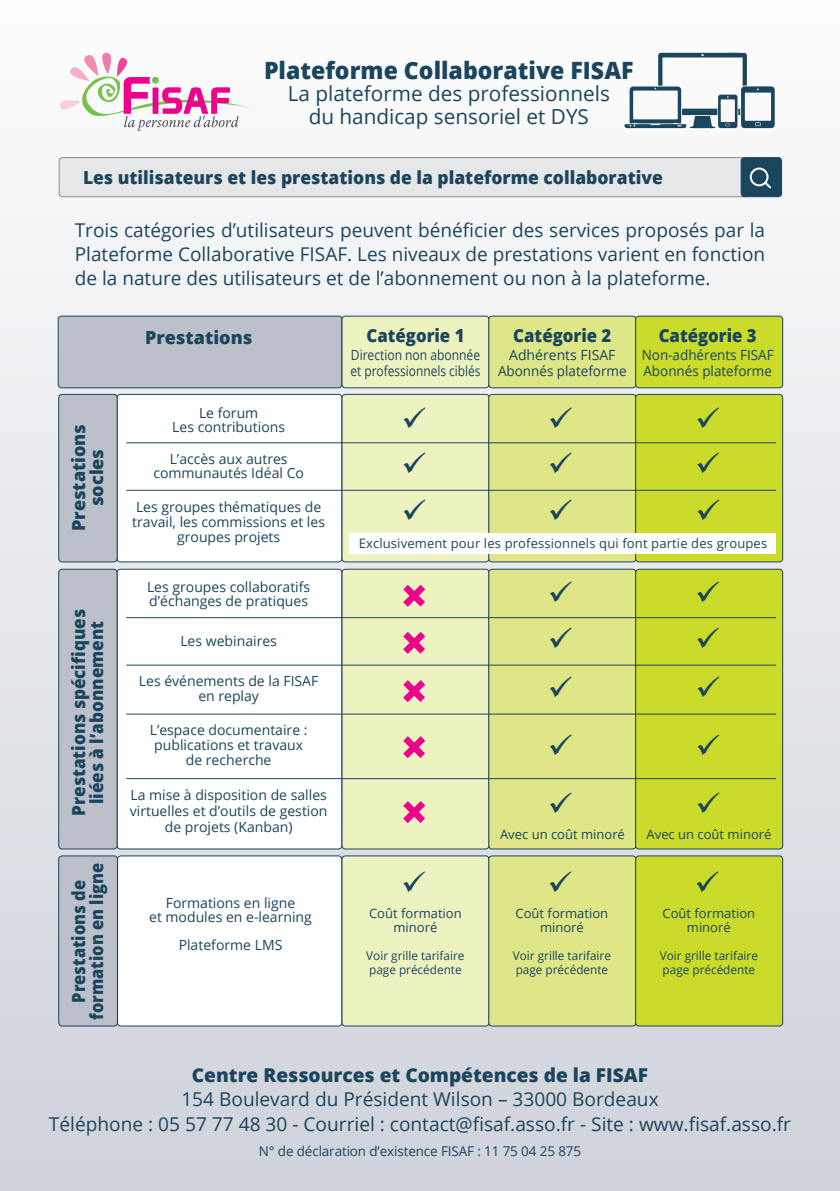
<style>
.page{position:relative;width:840px;height:1191px;background:#fff}
.page>*{position:absolute;margin:0;border:0;box-sizing:border-box;transform-origin:0 0}
.t1{font:32px/57.8px "Wingdings";color:#1b455c;text-align:justify}
.t2{font:800 23.8px "Open Sans";color:#1b455c}
.t3{font:20.8px/22.8px "Open Sans";color:#1b455c;text-align:center}
.t4{font:19px/24px "Open Sans";color:#1b455c;text-align:justify}
.t5{font:800 19px "Open Sans";color:#1b455c}
.t6{font:800 18px/18px "Open Sans";color:#1b455c;text-align:center}
.t7{font:800 18px/18px "Open Sans";color:#1b455c;text-align:center;scale:.95 1}
.t8{font:800 18px "Open Sans";color:#1b455c;scale:.93 1}
.t9{font:800 18px/18px "Open Sans";color:#1b455c;text-align:center;scale:.91 1}
.t10{font:14px/15px "Open Sans";color:#1b455c;text-align:center}
.t11{font:14px/16px "Open Sans";color:#1b455c;scale:.86 1}
.t12{font:14px/16px "Open Sans";color:#1b455c;scale:.96 1}
.t13{font:13.4px "Open Sans";letter-spacing:-.01em;color:#1b455c}
.t14{font:13px/14px "Open Sans";color:#1b455c;text-align:center}
.t15{font:12px/14px "Open Sans";color:#1b455c}
</style>
<div class="page">
<div style="left:0;top:0;width:839px;height:1191px;background:linear-gradient(to bottom,#fbfcfc,#ccd0d8)"></div>
<div style="left:59px;top:158px;width:688px;height:39px;background:#e6e7e9;border-radius:3px"></div>
<div style="left:59px;top:157px;width:688px;height:40px;border:1px solid #8a8c8f;border-radius:3px"></div>
<div style="left:740px;top:158px;width:41px;height:39px;background:#1b455c;border-radius:3px"></div>
<div style="left:740px;top:157px;width:41px;height:40px;border:1px solid #1b455c;border-radius:3px"></div>
<div style="left:749px;top:167px;width:19px;height:19px;border:2px solid #fff;border-radius:50%"></div>
<svg style="left:762px;top:180px;width:10px;height:9px"></svg>
<div style="left:58px;top:316px;width:283px;height:72px;background:#bbc0ca;border-radius:3px"></div>
<div style="left:58px;top:316px;width:284px;height:72px;border:1px solid #1b455c;border-radius:3px"></div>
<div style="left:117px;top:394px;width:224px;height:168px;background:#fff;border-radius:3px"></div>
<div style="left:116px;top:394px;width:226px;height:168px;border:1px solid #1b455c;border-radius:3px"></div>
<div style="left:59px;top:394px;width:58px;height:168px;background:#bbc0ca;border-radius:3px"></div>
<div style="left:58px;top:394px;width:60px;height:168px;border:1px solid #1b455c;border-radius:3px"></div>
<div style="left:117px;top:569px;width:224px;height:280px;background:#fff;border-radius:3px"></div>
<div style="left:116px;top:569px;width:226px;height:280px;border:1px solid #1b455c;border-radius:3px"></div>
<div style="left:59px;top:569px;width:58px;height:280px;background:#bbc0ca;border-radius:3px"></div>
<div style="left:58px;top:569px;width:59px;height:280px;border:1px solid #1b455c;border-radius:3px"></div>
<div style="left:117px;top:856px;width:224px;height:170px;background:#fff;border-radius:3px"></div>
<div style="left:117px;top:855px;width:225px;height:171px;border:1px solid #1b455c;border-radius:3px"></div>
<div style="left:59px;top:856px;width:58px;height:170px;background:#bbc0ca;border-radius:3px"></div>
<div style="left:58px;top:855px;width:60px;height:171px;border:1px solid #1b455c;border-radius:3px"></div>
<div style="left:342px;top:316px;width:147px;height:72px;background:#edf2c1;border-radius:3px"></div>
<div style="left:341px;top:316px;width:148px;height:72px;border:1px solid #1b455c;border-radius:3px"></div>
<div style="left:342px;top:394px;width:147px;height:168px;background:#edf2c1;border-radius:3px"></div>
<div style="left:341px;top:394px;width:148px;height:168px;border:1px solid #1b455c;border-radius:3px"></div>
<div style="left:342px;top:569px;width:147px;height:280px;background:#edf2c1;border-radius:3px"></div>
<div style="left:341px;top:569px;width:148px;height:280px;border:1px solid #1b455c;border-radius:3px"></div>
<div style="left:342px;top:856px;width:147px;height:170px;background:#edf2c1;border-radius:3px"></div>
<div style="left:341px;top:855px;width:148px;height:171px;border:1px solid #1b455c;border-radius:3px"></div>
<div style="left:488px;top:316px;width:147px;height:72px;background:#dee687;border-radius:3px"></div>
<div style="left:488px;top:316px;width:148px;height:72px;border:1px solid #1b455c;border-radius:3px"></div>
<div style="left:488px;top:394px;width:147px;height:168px;background:#dee687;border-radius:3px"></div>
<div style="left:488px;top:394px;width:148px;height:168px;border:1px solid #1b455c;border-radius:3px"></div>
<div style="left:488px;top:569px;width:147px;height:280px;background:#dee687;border-radius:3px"></div>
<div style="left:488px;top:569px;width:148px;height:280px;border:1px solid #1b455c;border-radius:3px"></div>
<div style="left:488px;top:856px;width:147px;height:170px;background:#dee687;border-radius:3px"></div>
<div style="left:488px;top:855px;width:148px;height:171px;border:1px solid #1b455c;border-radius:3px"></div>
<div style="left:635px;top:316px;width:147px;height:72px;background:#cadb2a;border-radius:3px"></div>
<div style="left:634px;top:316px;width:148px;height:72px;border:1px solid #1b455c;border-radius:3px"></div>
<div style="left:635px;top:394px;width:147px;height:168px;background:#cadb2a;border-radius:3px"></div>
<div style="left:634px;top:394px;width:148px;height:168px;border:1px solid #1b455c;border-radius:3px"></div>
<div style="left:635px;top:569px;width:147px;height:280px;background:#cadb2a;border-radius:3px"></div>
<div style="left:634px;top:569px;width:148px;height:280px;border:1px solid #1b455c;border-radius:3px"></div>
<div style="left:635px;top:856px;width:147px;height:170px;background:#cadb2a;border-radius:3px"></div>
<div style="left:634px;top:855px;width:148px;height:171px;border:1px solid #1b455c;border-radius:3px"></div>
<svg style="left:403px;top:801px;width:22px;height:22px"></svg>
<svg style="left:403px;top:736px;width:22px;height:22px"></svg>
<svg style="left:403px;top:680px;width:22px;height:22px"></svg>
<svg style="left:403px;top:632px;width:22px;height:22px"></svg>
<svg style="left:403px;top:584px;width:22px;height:23px"></svg>
<div style="left:349px;top:533px;width:426px;height:21px;background:#fff"></div>
<hr style="left:126px;top:442px;width:649px;height:1px;background:#1b455c">
<hr style="left:126px;top:617px;width:649px;height:1px;background:#1b455c">
<hr style="left:126px;top:490px;width:649px;height:1px;background:#1b455c">
<hr style="left:126px;top:665px;width:649px;height:1px;background:#1b455c">
<hr style="left:126px;top:713px;width:649px;height:1px;background:#1b455c">
<hr style="left:126px;top:778px;width:649px;height:1px;background:#1b455c">
<svg style="left:624px;top:52px;width:150px;height:76px"></svg>
<svg style="left:60px;top:53px;width:191px;height:78px"></svg>
<h2 class="t2" style="left:264px;top:52px;width:371px">Plateforme Collaborative FISAF</h2>
<h3 class="t3" style="left:287px;top:82px;width:323px">La plateforme des professionnels du handicap sensoriel et DYS</h3>
<p class="t6" style="left:83px;top:167px;width:581px">Les utilisateurs et les prestations de la plateforme collaborative</p>
<h3 class="t4" style="left:75px;top:218px;width:691px">Trois catégories d’utilisateurs peuvent bénéficier des services proposés par la Plateforme Collaborative FISAF. Les niveaux de prestations varient en fonction de la nature des utilisateurs et de l’abonnement ou non à la plateforme.</h3>
<p class="t6" style="left:145px;top:327px;width:109px">Prestations</p>
<p class="t6" style="left:68px;top:531px;width:109px;rotate:-90deg">Prestations socles</p>
<p class="t7" style="left:68px;top:816px;width:219px;rotate:-90deg">Prestations spécifiques liées à l’abonnement</p>
<p class="t9" style="left:68px;top:1020px;width:174px;rotate:-90deg">Prestations de formation en ligne</p>
<p class="t10" style="left:172px;top:405px;width:114px;line-height:14px">Le forum<br>Les contributions</p>
<p class="t10" style="left:153px;top:452px;width:152px;line-height:14px">L’accès aux autres communautés Idéal Co</p>
<p class="t10" style="left:132px;top:499px;width:194px">Les groupes thématiques de travail, les commissions et les groupes projets</p>
<p class="t10" style="left:147px;top:580px;width:165px;line-height:14px;text-align:left">Les groupes collaboratifs d’échanges de pratiques</p>
<p class="t10" style="left:180px;top:633px;width:98px">Les webinaires</p>
<p class="t10" style="left:139px;top:673px;width:181px">Les événements de la FISAF en replay</p>
<p class="t10" style="left:150px;top:722px;width:159px">L’espace documentaire : publications et travaux de recherche</p>
<p class="t10" style="left:130px;top:786px;width:199px;line-height:16px">La mise à disposition de salles virtuelles et d’outils de gestion de projets (Kanban)</p>
<p class="t10" style="left:149px;top:895px;width:164px;line-height:14px">Formations en ligne<br>et modules en e-learning</p>
<p class="t10" style="left:178px;top:937px;width:105px">Plateforme LMS</p>
<p class="t8" style="left:366px;top:322px;width:107px">Catégorie 1</p>
<p class="t11" style="left:350px;top:347px;width:153px">Direction non abonnée et professionnels ciblés</p>
<p class="t8" style="left:513px;top:322px;width:107px">Catégorie 2</p>
<p class="t10" style="left:498px;top:347px;width:130px;line-height:16px">Adhérents FISAF<br>Abonnés plateforme</p>
<p class="t8" style="left:658px;top:322px;width:107px">Catégorie 3</p>
<p class="t12" style="left:641px;top:347px;width:139px">Non-adhérents FISAF<br>Abonnés plateforme</p>
<p class="t14" style="left:358px;top:536px;width:410px">Exclusivement pour les professionnels qui font partie des groupes</p>
<h1 class="t1" style="left:547px;top:661px;width:27px">✓ ✓ ✓</h1>
<h1 class="t1" style="left:695px;top:661px;width:27px">✓ ✓ ✓</h1>
<p class="t14" style="left:369px;top:906px;width:94px">Coût formation minoré</p>
<p class="t15" style="left:366px;top:948px;width:100px">Voir grille tarifaire page précédente</p>
<p class="t14" style="left:500px;top:826px;width:126px">Avec un coût minoré</p>
<p class="t14" style="left:646px;top:826px;width:126px">Avec un coût minoré</p>
<p class="t14" style="left:515px;top:906px;width:94px">Coût formation minoré</p>
<p class="t15" style="left:512px;top:948px;width:100px">Voir grille tarifaire page précédente</p>
<p class="t14" style="left:662px;top:906px;width:94px">Coût formation minoré</p>
<p class="t15" style="left:659px;top:948px;width:100px">Voir grille tarifaire page précédente</p>
<h3 class="t5" style="left:192px;top:1060px;width:457px">Centre Ressources et Compétences de la FISAF</h3>
<h3 class="t4" style="left:49px;top:1086px;width:743px;line-height:24.8px;text-align:center">154 Boulevard du Président Wilson – 33000 Bordeaux<br>Téléphone : 05 57 77 48 30 - Courriel : contact@fisaf.asso.fr - Site : www.fisaf.asso.fr</h3>
<p class="t13" style="left:259px;top:1141px;width:324px">N° de déclaration d’existence FISAF : 11 75 04 25 875</p>
</div>
